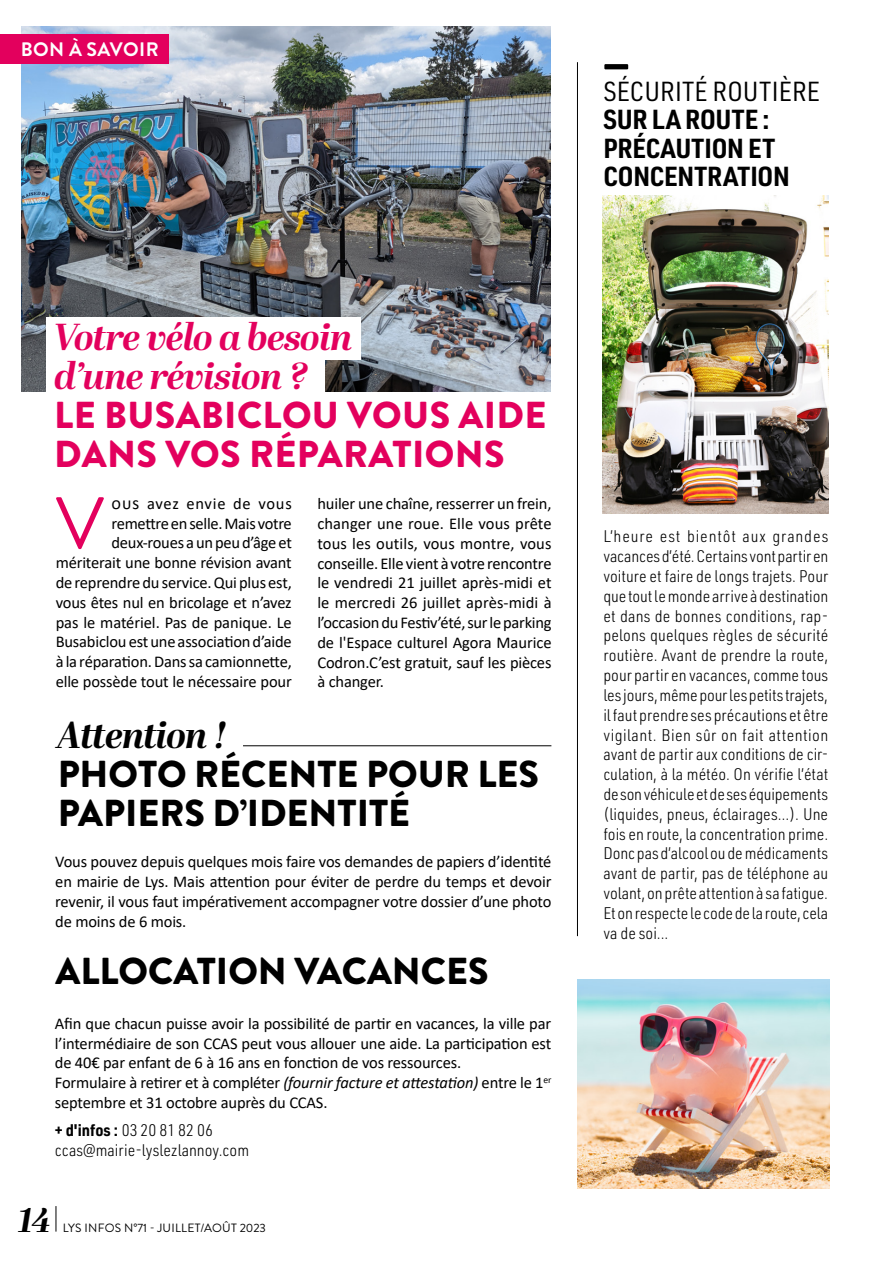
<style>
.page{position:relative;width:893px;height:1263px;background:#fff}
.page>*{position:absolute;margin:0;border:0;box-sizing:border-box;transform-origin:0 0}
.t1{font:73.05px "Brandon Grotesque";color:#e3005d}
.t2{font:900 60px "Brandon Grotesque";color:#000}
.t3{font:900 37.5px/39px "Brandon Grotesque";color:#000}
.t4{font:900 37.5px/39px "Brandon Grotesque";letter-spacing:.01em;color:#e3005d}
.t5{font:italic 700 37.5px/39px "Abril Display";letter-spacing:-.02em;color:#e3005d}
.t6{font:italic 700 37.5px "Abril Display";letter-spacing:-.02em;color:#000}
.t7{font:italic 700 33.75px "Abril Display";color:#000}
.t8{font:700 27px/28.5px "URWDIN Semi Cond";letter-spacing:-.005em;color:#000}
.t9{font:27px "URWDIN Semi Cond";color:#000}
.t10{font:700 19.5px "Brandon Grotesque";letter-spacing:.02em;color:#fff}
.t11{font:16.5px/19.8px "Calibri";letter-spacing:-.01em;color:#000;text-align:justify}
.t12{font:300 16.5px/19.8px "URWDIN Semi Cond";color:#000;text-align:justify}
.t13{font:12px "Brandon Grotesque";letter-spacing:.02em;color:#000}
.s1{font-style:italic}
.s2{font-weight:700}
</style>
<div class="page">
<img style="left:21px;top:27px;width:530px;height:365px">
<div style="left:46px;top:317px;width:315px;height:42px;background:#fff"></div>
<div style="left:46px;top:355px;width:279px;height:43px;background:#fff"></div>
<div style="left:0;top:34px;width:169px;height:30px;background:#e3005d"></div>
<svg style="left:56px;top:1206px;width:1px;height:25px"></svg>
<hr style="left:577px;top:62px;width:1px;height:874px;background:#000">
<img style="left:603px;top:195px;width:225px;height:318px">
<img style="left:577px;top:980px;width:252px;height:208px">
<hr style="left:243px;top:745px;width:308px;height:1px;background:#000">
<p class="t10" style="left:21px;top:36px;width:139px">BON À SAVOIR</p>
<h2 class="t2" style="left:603px;top:0;width:27px">_</h2>
<h3 class="t9" style="left:603px;top:73px;width:218px">SÉCURITÉ ROUTIÈRE</h3>
<h3 class="t8" style="left:603px;top:104px;width:188px">SUR LA ROUTE :<br>PRÉCAUTION ET<br>CONCENTRATION</h3>
<h3 class="t5" style="left:54px;top:319px;width:300px">Votre vélo a besoin d’une révision ?</h3>
<h3 class="t4" style="left:54px;top:396px;width:494px">LE BUSABICLOU VOUS AIDE<br>DANS VOS RÉPARATIONS</h3>
<h1 class="t1" style="left:56px;top:473px;width:50px">V</h1>
<p class="t11" style="left:56px;top:493px;width:238px;text-align:right">ous avez envie de vous remettre en selle. Mais votre deux-roues a un peu d’âge et mériterait une bonne révision avant de reprendre du service. Qui plus est, vous êtes nul en bricolage et n’avez pas le matériel. Pas de panique. Le Busabiclou est une association d’aide à la réparation. Dans sa camionnette, elle possède tout le nécessaire pour</p>
<p class="t11" style="left:317px;top:493px;width:236px">huiler une chaîne, resserrer un frein, changer une roue. Elle vous prête tous les outils, vous montre, vous conseille. Elle vient à votre rencontre le vendredi 21 juillet après-midi et le mercredi 26 juillet après-midi à l’occasion du Festiv’été, sur le parking de l'Espace culturel Agora Maurice Codron.C’est gratuit, sauf les pièces à changer.</p>
<h3 class="t6" style="left:57px;top:708px;width:172px">Attention !</h3>
<h3 class="t3" style="left:58px;top:755px;width:483px">PHOTO RÉCENTE POUR LES<br>PAPIERS D’IDENTITÉ</h3>
<p class="t11" style="left:55px;top:852px;width:498px">Vous pouvez depuis quelques mois faire vos demandes de papiers d’identité en mairie de Lys. Mais attention pour éviter de perdre du temps et devoir revenir, il vous faut impérativement accompagner votre dossier d’une photo de moins de 6 mois.</p>
<h3 class="t3" style="left:56px;top:952px;width:435px">ALLOCATION VACANCES</h3>
<p class="t11" style="left:55px;top:1013px;width:498px;text-align:left">Afin que chacun puisse avoir la possibilité de partir en vacances, la ville par l’intermédiaire de son CCAS peut vous allouer une aide. La participation est de 40€ par enfant de 6 à 16 ans en fonction de vos ressources.<br>Formulaire à retirer et à compléter <span class="s1">(fournir facture et attestation)</span> entre le 1<sup>er </sup>septembre et 31 octobre auprès du CCAS.</p>
<p class="t12" style="left:55px;top:1120px;width:196px"><span class="s2">+ d'infos :</span> 03 20 81 82 06 ccas@mairie-lyslezlannoy.com</p>
<h3 class="t7" style="left:18px;top:1196px;width:35px">14</h3>
<p class="t13" style="left:63px;top:1220px;width:205px">LYS INFOS N°71 - JUILLET/AOÛT 2023</p>
<p class="t12" style="left:603px;top:526px;width:227px">L’heure est bientôt aux grandes vacances d’été. Certains vont partir en voiture et faire de longs trajets. Pour que tout le monde arrive à destination et dans de bonnes conditions, rap&shy;pelons quelques règles de sécurité routière. Avant de prendre la route, pour partir en vacances, comme tous les jours, même pour les petits trajets, il faut prendre ses précautions et être vigilant. Bien sûr on fait attention avant de partir aux conditions de cir&shy;culation, à la météo. On vérifie l’état de son véhicule et de ses équipements (liquides, pneus, éclairages…). Une fois en route, la concentration prime.<br>Donc pas d’alcool ou de médicaments avant de partir, pas de téléphone au volant, on prête attention à sa fatigue.<br>Et on respecte le code de la route, cela va de soi...</p>
</div>
